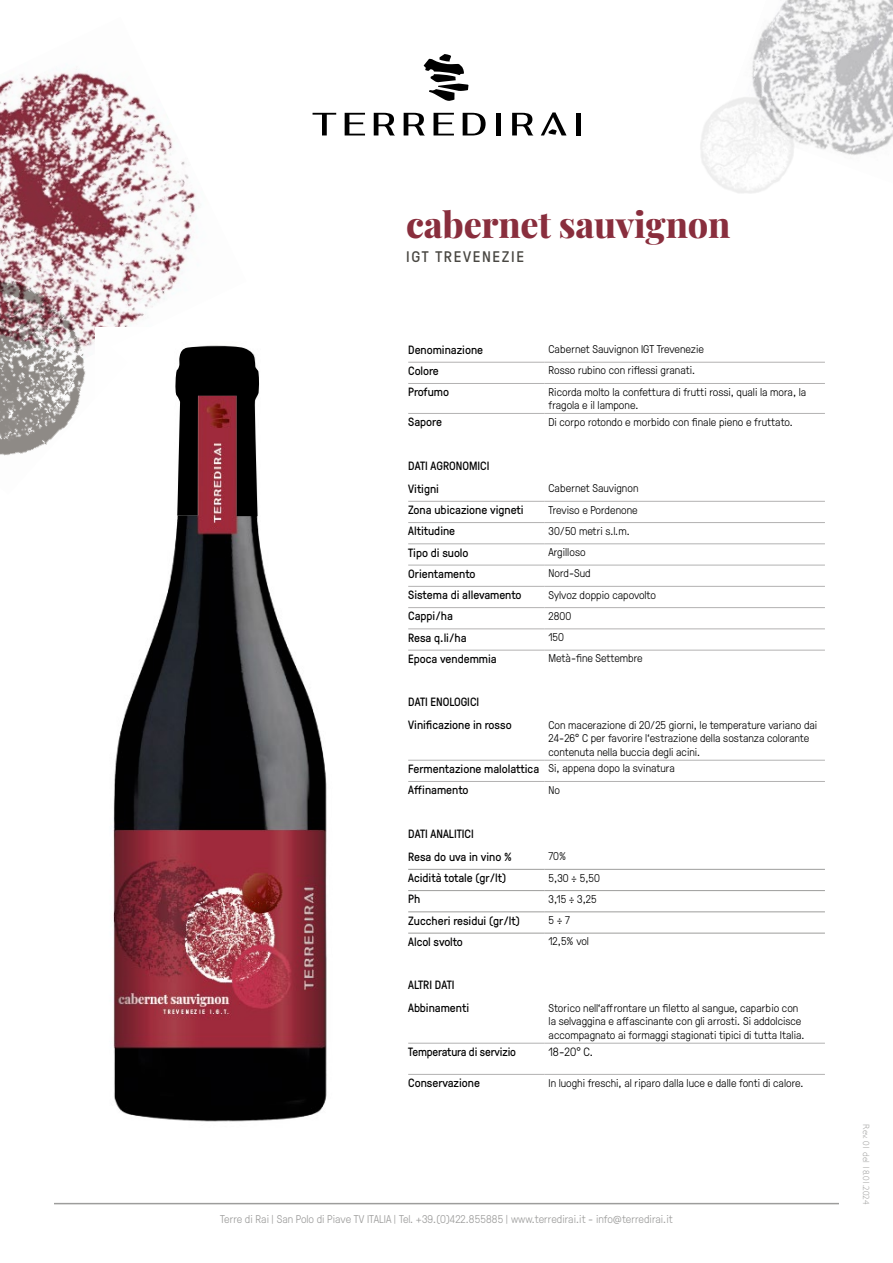
<style>
.page{position:relative;width:893px;height:1263px;background:#fff}
.page>*{position:absolute;margin:0;border:0;box-sizing:border-box;transform-origin:0 0}
.t1{font:800 36px "Playfair Display";letter-spacing:-.005em;color:#892e3d}
.t2{font:15.3px "GT Pressura";letter-spacing:.1em;color:#494742;scale:1.05 1}
.t3{font:12px/23.1px "GT Pressura";color:#000}
.t4{font:300 12px "GT Pressura";color:#000}
.t5{font:300 11.25px/13.5px "GT Pressura";color:#000}
.t6{font:300 11.25px "GT Pressura";color:#9d9d9c}
.t7{font:300 9px "Gill Sans";color:#9d9d9c}
.s1{font-weight:300;font-size:11.25px}
</style>
<div class="page">
<hr style="left:54px;top:1203px;width:785px;height:1px;background:#9d9d9c">
<img style="left:0;top:401px;width:79px;height:55px">
<svg style="left:313px;top:113px;width:23px;height:22px"></svg>
<svg style="left:345px;top:113px;width:20px;height:22px"></svg>
<svg style="left:374px;top:113px;width:21px;height:22px"></svg>
<svg style="left:404px;top:113px;width:21px;height:22px"></svg>
<svg style="left:434px;top:113px;width:20px;height:22px"></svg>
<svg style="left:463px;top:113px;width:23px;height:22px"></svg>
<div style="left:496px;top:113px;width:5px;height:22px;background:#000"></div>
<svg style="left:512px;top:113px;width:21px;height:22px"></svg>
<hr style="left:576px;top:113px;width:4px;height:22px;background:#000">
<svg style="left:424px;top:54px;width:44px;height:47px"></svg>
<svg style="left:541px;top:112px;width:26px;height:23px"></svg>
<img style="left:0;top:69px;width:196px;height:332px">
<hr style="left:408px;top:362px;width:136px;height:1px;background:#b3b2b2">
<hr style="left:544px;top:362px;width:281px;height:1px;background:#b3b2b2">
<hr style="left:408px;top:383px;width:136px;height:1px;background:#b3b2b2">
<hr style="left:544px;top:383px;width:281px;height:1px;background:#b3b2b2">
<hr style="left:408px;top:413px;width:136px;height:1px;background:#b3b2b2">
<hr style="left:544px;top:413px;width:281px;height:1px;background:#b3b2b2">
<hr style="left:408px;top:501px;width:136px;height:1px;background:#b3b2b2">
<hr style="left:544px;top:501px;width:281px;height:1px;background:#b3b2b2">
<hr style="left:408px;top:522px;width:136px;height:1px;background:#b3b2b2">
<hr style="left:544px;top:522px;width:281px;height:1px;background:#b3b2b2">
<hr style="left:408px;top:543px;width:136px;height:1px;background:#b3b2b2">
<hr style="left:544px;top:543px;width:281px;height:1px;background:#b3b2b2">
<hr style="left:408px;top:760px;width:136px;height:1px;background:#b3b2b2">
<hr style="left:544px;top:760px;width:281px;height:1px;background:#b3b2b2">
<hr style="left:408px;top:781px;width:136px;height:1px;background:#b3b2b2">
<hr style="left:544px;top:781px;width:281px;height:1px;background:#b3b2b2">
<hr style="left:408px;top:1043px;width:136px;height:1px;background:#b3b2b2">
<hr style="left:544px;top:1043px;width:281px;height:1px;background:#b3b2b2">
<hr style="left:408px;top:1074px;width:136px;height:1px;background:#b3b2b2">
<hr style="left:544px;top:1074px;width:281px;height:1px;background:#b3b2b2">
<hr style="left:408px;top:565px;width:136px;height:1px;background:#b3b2b2">
<hr style="left:544px;top:565px;width:281px;height:1px;background:#b3b2b2">
<hr style="left:408px;top:586px;width:136px;height:1px;background:#b3b2b2">
<hr style="left:544px;top:586px;width:281px;height:1px;background:#b3b2b2">
<hr style="left:408px;top:607px;width:136px;height:1px;background:#b3b2b2">
<hr style="left:544px;top:607px;width:281px;height:1px;background:#b3b2b2">
<hr style="left:408px;top:628px;width:136px;height:1px;background:#b3b2b2">
<hr style="left:544px;top:628px;width:281px;height:1px;background:#b3b2b2">
<hr style="left:408px;top:650px;width:136px;height:1px;background:#b3b2b2">
<hr style="left:544px;top:650px;width:281px;height:1px;background:#b3b2b2">
<hr style="left:408px;top:869px;width:136px;height:1px;background:#9d9d9c">
<hr style="left:544px;top:869px;width:281px;height:1px;background:#9d9d9c">
<hr style="left:408px;top:890px;width:136px;height:1px;background:#9d9d9c">
<hr style="left:544px;top:890px;width:281px;height:1px;background:#9d9d9c">
<hr style="left:408px;top:911px;width:136px;height:1px;background:#9d9d9c">
<hr style="left:544px;top:911px;width:281px;height:1px;background:#9d9d9c">
<hr style="left:408px;top:933px;width:136px;height:1px;background:#9d9d9c">
<hr style="left:544px;top:933px;width:281px;height:1px;background:#9d9d9c">
<img style="left:95px;top:327px;width:232px;height:795px">
<svg style="left:175px;top:345px;width:84px;height:171px;background:#4a282c"></svg>
<img style="left:722px;top:0;width:171px;height:184px">
<h1 class="t1" style="left:406px;top:196px;width:326px">cabernet sauvignon</h1>
<h2 class="t2" style="left:406px;top:246px;width:114px">IGT TREVENEZIE</h2>
<p class="t3" style="left:408px;top:337px;width:76px">Denominazione</p>
<p class="t5" style="left:549px;top:342px;width:157px">Cabernet Sauvignon IGT Trevenezie</p>
<p class="t3" style="left:408px;top:358px;width:32px">Colore</p>
<p class="t5" style="left:549px;top:363px;width:148px">Rosso rubino con riflessi granati.</p>
<p class="t3" style="left:408px;top:380px;width:42px">Profumo</p>
<p class="t5" style="left:549px;top:384px;width:259px">Ricorda molto la confettura di frutti rossi, quali la mora, la fragola e il lampone.</p>
<p class="t3" style="left:408px;top:410px;width:35px">Sapore</p>
<p class="t5" style="left:549px;top:414px;width:246px">Di corpo rotondo e morbido con finale pieno e fruttato.</p>
<p class="t3" style="left:408px;top:453px;width:83px">DATI AGRONOMICI<br>Vitigni</p>
<p class="t5" style="left:549px;top:481px;width:91px">Cabernet Sauvignon</p>
<p class="t3" style="left:408px;top:498px;width:117px">Zona ubicazione vigneti</p>
<p class="t5" style="left:549px;top:502px;width:91px">Treviso e Pordenone</p>
<p class="t3" style="left:408px;top:519px;width:48px">Altitudine</p>
<p class="t5" style="left:549px;top:523px;width:83px">30/50 metri s.l.m.</p>
<p class="t3" style="left:408px;top:540px;width:62px">Tipo di suolo</p>
<p class="t5" style="left:549px;top:545px;width:39px">Argilloso</p>
<p class="t3" style="left:408px;top:561px;width:69px">Orientamento</p>
<p class="t5" style="left:549px;top:566px;width:44px">Nord-Sud</p>
<p class="t3" style="left:408px;top:583px;width:115px">Sistema di allevamento</p>
<p class="t5" style="left:549px;top:587px;width:109px">Sylvoz doppio capovolto</p>
<p class="t3" style="left:408px;top:604px;width:46px">Cappi/ha</p>
<p class="t5" style="left:549px;top:608px;width:24px">2800</p>
<p class="t3" style="left:408px;top:625px;width:60px">Resa q.li/ha</p>
<p class="t5" style="left:549px;top:630px;width:17px">150</p>
<p class="t3" style="left:408px;top:646px;width:90px">Epoca vendemmia</p>
<p class="t5" style="left:549px;top:651px;width:96px">Metà-fine Settembre</p>
<p class="t3" style="left:408px;top:690px;width:105px">DATI ENOLOGICI<br>Vinificazione in rosso</p>
<p class="t5" style="left:549px;top:717px;width:270px">Con macerazione di 20/25 giorni, le temperature variano dai<br>24-26° C per favorire l‘estrazione della sostanza colorante contenuta nella buccia degli acini.</p>
<p class="t3" style="left:408px;top:757px;width:268px;line-height:21.3px">Fermentazione malolattica <span class="s1">Si, appena dopo la svinatura<br></span>Affinamento</p>
<p class="t5" style="left:549px;top:782px;width:13px">No</p>
<p class="t3" style="left:408px;top:821px;width:105px">DATI ANALITICI<br>Resa do uva in vino %</p>
<p class="t5" style="left:549px;top:849px;width:19px">70%</p>
<p class="t3" style="left:408px;top:866px;width:100px">Acidità totale (gr/lt)</p>
<p class="t5" style="left:549px;top:870px;width:53px">5,30 ÷ 5,50</p>
<p class="t3" style="left:408px;top:887px;width:13px">Ph</p>
<p class="t5" style="left:549px;top:891px;width:50px">3,15 ÷ 3,25</p>
<p class="t3" style="left:408px;top:908px;width:113px">Zuccheri residui (gr/lt)</p>
<p class="t5" style="left:549px;top:913px;width:23px">5 ÷ 7</p>
<p class="t3" style="left:408px;top:929px;width:56px">Alcol svolto</p>
<p class="t5" style="left:549px;top:934px;width:42px">12,5% vol</p>
<p class="t3" style="left:408px;top:973px;width:62px">ALTRI DATI<br>Abbinamenti</p>
<p class="t5" style="left:549px;top:1000px;width:258px">Storico nell‘affrontare un filetto al sangue, caparbio con la selvaggina e affascinante con gli arrosti. Si addolcisce accompagnato ai formaggi stagionati tipici di tutta Italia.</p>
<p class="t3" style="left:408px;top:1039px;width:109px">Temperatura di servizio</p>
<p class="t4" style="left:549px;top:1043px;width:46px">18-20° C.</p>
<p class="t3" style="left:408px;top:1071px;width:73px">Conservazione</p>
<p class="t5" style="left:549px;top:1075px;width:257px">In luoghi freschi, al riparo dalla luce e dalle fonti di calore.</p>
<p class="t6" style="left:220px;top:1211px;width:454px">Terre di Rai | San Polo di Piave TV ITALIA | Tel. +39.(0)422.855885 | www.terredirai.it - info@terredirai.it</p>
<p class="t7" style="left:873px;top:1124px;width:82px;rotate:90deg">Rev. 01 del 18.01.2024</p>
</div>
